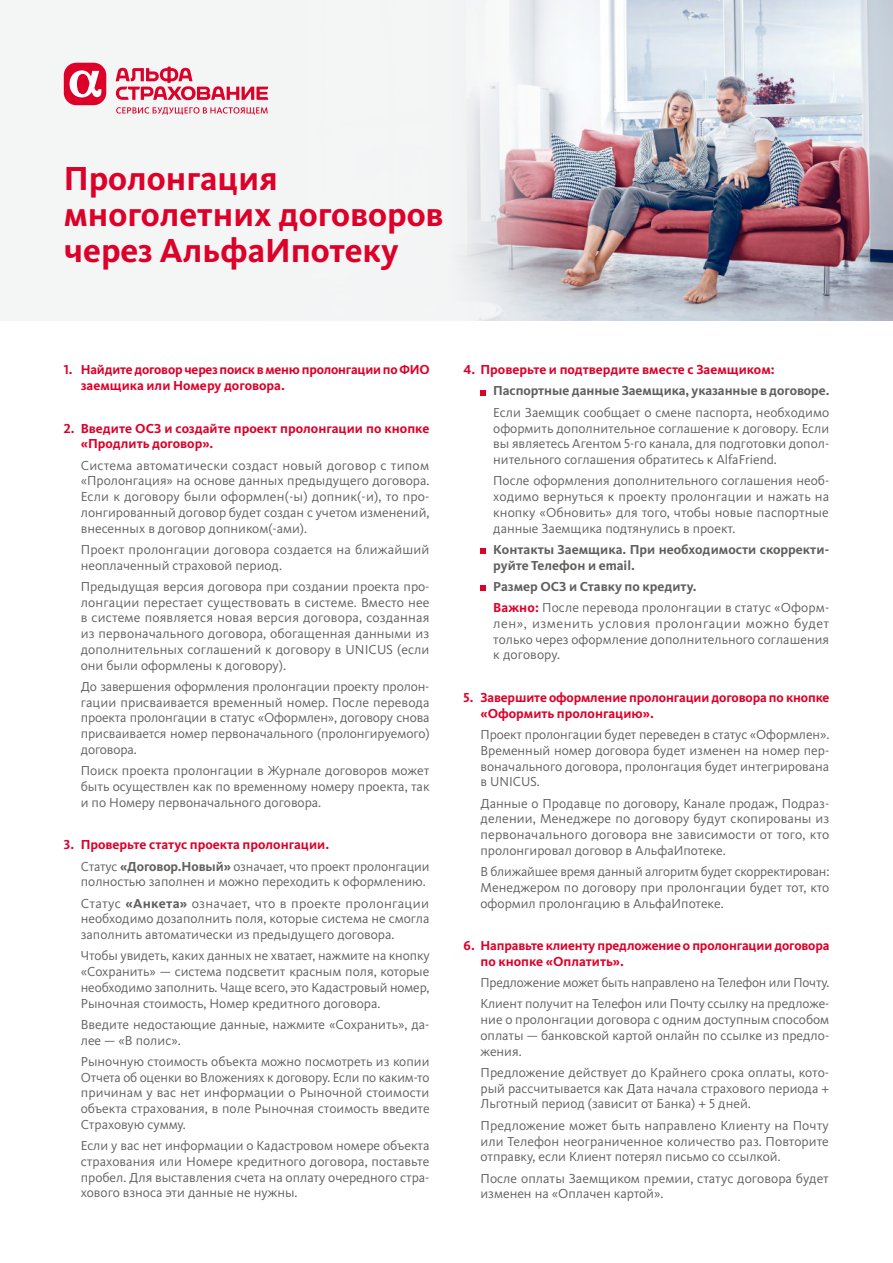
<style>
.page{position:relative;width:893px;height:1263px;background:#fff}
.page>*{position:absolute;margin:0;border:0;box-sizing:border-box;transform-origin:0 0}
.t1{font:700 34.5px/36px "Kievit Pro";color:#dd0029}
.t2{font:13.5px/15.8px "Kievit Pro";color:#60605f;text-align:justify}
.t3{font:700 13.5px/15.8px "Kievit Pro";letter-spacing:-.005em;color:#dd0029}
.t4{font:700 13.5px/15.8px "Kievit Pro";color:#60605f}
.s1{font-weight:400;color:#60605f}
.s2{color:#60605f}
.s3{font-weight:700}
.s4{font-weight:700;color:#dd0029}
</style>
<div class="page">
<div style="left:0;top:0;width:893px;height:320px;background:#f4f5f5"></div>
<img style="left:268px;top:0;width:625px;height:320px">
<svg style="left:480px;top:390px;width:6px;height:5px"></svg>
<svg style="left:480px;top:548px;width:6px;height:6px"></svg>
<svg style="left:480px;top:585px;width:6px;height:6px"></svg>
<svg style="left:64px;top:63px;width:42px;height:42px"></svg>
<svg style="left:116px;top:67px;width:152px;height:33px"></svg>
<svg style="left:116px;top:107px;width:152px;height:8px"></svg>
<h1 class="t1" style="left:64px;top:160px;width:381px">Пролонгация многолетних договоров через АльфаИпотеку</h1>
<p class="t3" style="left:81px;top:362px;width:350px;text-indent:-17px">1. Найдите договор через поиск в меню пролонгации по ФИО заемщика или Номеру договора.</p>
<p class="t3" style="left:81px;top:420px;width:350px;text-indent:-17px">2. Введите ОСЗ и создайте проект пролонгации по кнопке «Продлить договор».</p>
<p class="t2" style="left:81px;top:457px;width:350px">Система автоматически создаст новый договор с типом «Пролонгация» на основе данных предыдущего договора.<br>Если к договору были оформлен(-ы) допник(-и), то про&shy;лонгированный договор будет создан с учетом изменений, внесенных в договор допником(-ами).</p>
<p class="t2" style="left:81px;top:541px;width:350px">Проект пролонгации договора создается на ближайший неоплаченный страховой период.</p>
<p class="t2" style="left:81px;top:578px;width:350px">Предыдущая версия договора при создании проекта про&shy;лонгации перестает существовать в системе. Вместо нее в системе появляется новая версия договора, созданная из первоначального договора, обогащенная данными из дополнительных соглашений к договору в UNICUS (если они были оформлены к договору).</p>
<p class="t2" style="left:81px;top:678px;width:350px">До завершения оформления пролонгации проекту пролон&shy;гации присваивается временный номер. После перевода проекта пролонгации в статус «Оформлен», договору снова присваивается номер первоначального (пролонгируемого) договора.</p>
<p class="t2" style="left:81px;top:763px;width:350px">Поиск проекта пролонгации в Журнале договоров может быть осуществлен как по временному номеру проекта, так и по Номеру первоначального договора.</p>
<p class="t3" style="left:81px;top:834px;width:350px;line-height:21.3px;text-indent:-17px">3. Проверьте статус проекта пролонгации.<br><span class="s1">Статус</span> <span class="s2">«Договор.Новый»</span> <span class="s1">означает, что проект пролонгации</span></p>
<p class="t2" style="left:81px;top:871px;width:350px;line-height:21.3px">полностью заполнен и можно переходить к оформлению.<br>Статус <span class="s3">«Анкета»</span> означает, что в проекте пролонгации</p>
<p class="t2" style="left:81px;top:911px;width:350px">необходимо дозаполнить поля, которые система не смогла заполнить автоматически из предыдущего договора.</p>
<p class="t2" style="left:81px;top:948px;width:350px">Чтобы увидеть, каких данных не хватает, нажмите на кнопку «Сохранить» — система подсветит красным поля, которые необходимо заполнить. Чаще всего, это Кадастровый номер, Рыночная стоимость, Номер кредитного договора.</p>
<p class="t2" style="left:81px;top:1016px;width:350px">Введите недостающие данные, нажмите «Сохранить», да&shy;лее — «В полис».</p>
<p class="t2" style="left:81px;top:1053px;width:350px">Рыночную стоимость объекта можно посмотреть из копии Отчета об оценки во Вложениях к договору. Если по каким-то причинам у вас нет информации о Рыночной стоимости объекта страхования, в поле Рыночная стоимость введите Страховую сумму.</p>
<p class="t2" style="left:81px;top:1138px;width:350px">Если у вас нет информации о Кадастровом номере объекта страхования или Номере кредитного договора, поставьте пробел. Для выставления счета на оплату очередного стра&shy;хового взноса эти данные не нужны.</p>
<p class="t3" style="left:463px;top:362px;width:313px">4. Проверьте и подтвердите вместе с Заемщиком:</p>
<p class="t4" style="left:493px;top:383px;width:338px">Паспортные данные Заемщика, указанные в договоре.</p>
<p class="t2" style="left:493px;top:404px;width:338px">Если Заемщик сообщает о смене паспорта, необходимо оформить дополнительное соглашение к договору. Если вы являетесь Агентом 5-го канала, для подготовки допол&shy;нительного соглашения обратитесь к AlfaFriend.</p>
<p class="t2" style="left:493px;top:473px;width:337px">После оформления дополнительного соглашения необ&shy;ходимо вернуться к проекту пролонгации и нажать на кнопку «Обновить» для того, чтобы новые паспортные данные Заемщика подтянулись в проект.</p>
<p class="t4" style="left:493px;top:541px;width:337px">Контакты Заемщика. При необходимости скорректи&shy;руйте Телефон и email.</p>
<p class="t2" style="left:493px;top:576px;width:337px;line-height:21.3px"><span class="s3">Размер ОСЗ и Ставку по кредиту.<br></span><span class="s4">Важно:</span> После перевода пролонгации в статус «Оформ-</p>
<p class="t2" style="left:493px;top:615px;width:338px">лен», изменить условия пролонгации можно будет только через оформление дополнительного соглашения к договору.</p>
<p class="t3" style="left:480px;top:689px;width:350px;text-indent:-17px">5. Завершите оформление пролонгации договора по кнопке «Оформить пролонгацию».</p>
<p class="t2" style="left:480px;top:726px;width:350px">Проект пролонгации будет переведен в статус «Оформлен».<br>Временный номер договора будет изменен на номер пер&shy;воначального договора, пролонгация будет интегрирована в UNICUS.</p>
<p class="t2" style="left:480px;top:795px;width:350px">Данные о Продавце по договору, Канале продаж, Подраз&shy;делении, Менеджере по договору будут скопированы из первоначального договора вне зависимости от того, кто пролонгировал договор в АльфаИпотеке.</p>
<p class="t2" style="left:480px;top:863px;width:350px">В ближайшее время данный алгоритм будет скорректирован:<br>Менеджером по договору при пролонгации будет тот, кто оформил пролонгацию в АльфаИпотеке.</p>
<p class="t3" style="left:480px;top:937px;width:350px;text-indent:-17px">6. Направьте клиенту предложение о пролонгации договора по кнопке «Оплатить».</p>
<p class="t2" style="left:480px;top:972px;width:350px;line-height:21.3px">Предложение может быть направлено на Телефон или Почту.<br>Клиент получит на Телефон или Почту ссылку на предложе-</p>
<p class="t2" style="left:480px;top:1012px;width:350px">ние о пролонгации договора с одним доступным способом оплаты — банковской картой онлайн по ссылке из предло&shy;жения.</p>
<p class="t2" style="left:480px;top:1064px;width:350px">Предложение действует до Крайнего срока оплаты, кото&shy;рый рассчитывается как Дата начала страхового периода + Льготный период (зависит от Банка) + 5 дней.</p>
<p class="t2" style="left:480px;top:1117px;width:350px">Предложение может быть направлено Клиенту на Почту или Телефон неограниченное количество раз. Повторите отправку, если Клиент потерял письмо со ссылкой.</p>
<p class="t2" style="left:480px;top:1170px;width:350px">После оплаты Заемщиком премии, статус договора будет изменен на «Оплачен картой».</p>
</div>
